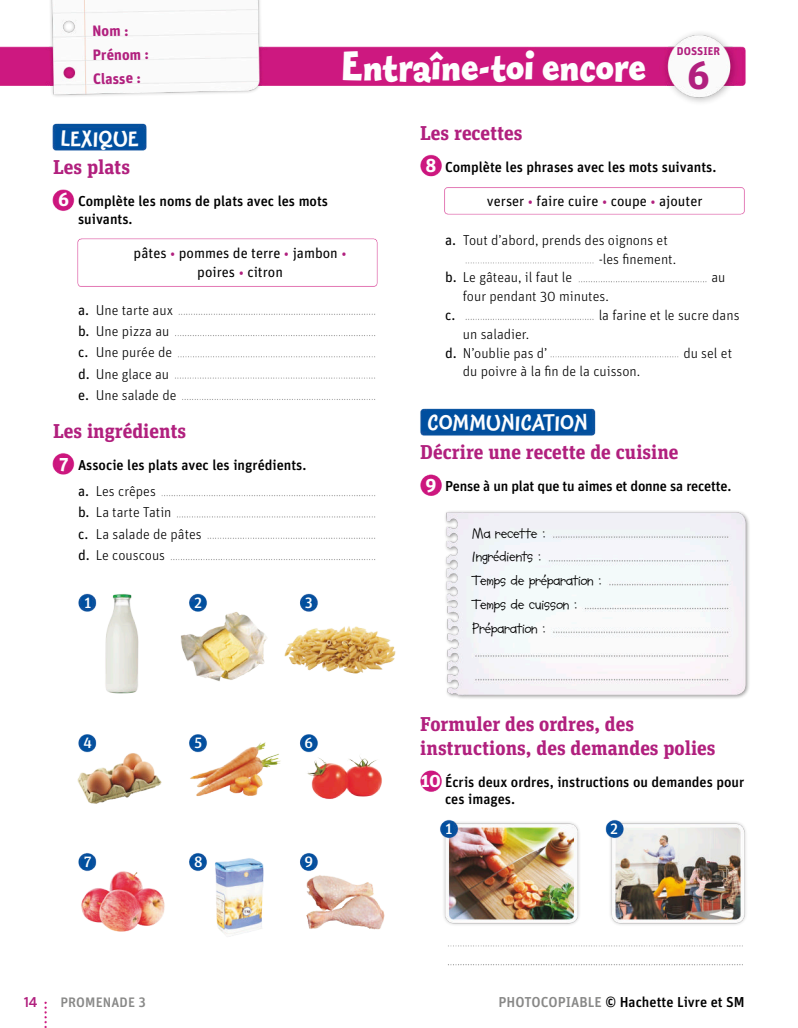
<style>
.page{position:relative;width:798px;height:1028px;background:#fff}
.page>*{position:absolute;margin:0;border:0;box-sizing:border-box;transform-origin:0 0}
.t1{font:800 41.25px "Fontesque Sans Pro";color:#fefefe}
.t2{font:700 21.25px "Fontesque Sans Pro";letter-spacing:.01em;color:#fefefe}
.t3{font:700 20px/23.8px "Unit Slab Pro";color:#b1207e}
.t4{font:15px/23.8px "Soupbone OT";color:#000}
.t5{font:700 15px/23.8px "Unit OT";color:#b1207e}
.t6{font:500 15px "Unit Slab OT";color:#fefefe}
.t7{font:300 14.38px/21.2px "Unit OT";color:#000}
.t8{font:500 14.38px/17.5px "Unit OT";color:#000}
.t9{font:14.38px/18.8px "Unit OT";color:#000;text-align:center}
.t10{font:500 13.75px "Unit OT";letter-spacing:.01em;color:#888887}
.t11{font:500 13.75px "Sero Pro";color:#b1207e}
.t12{font:700 11.25px "Unit OT";letter-spacing:.005em;color:#b1207e}
.s1{font-weight:700;font-size:18.75px;color:#fefefe}
.s2{color:#b1207e}
.s3{font-weight:400}
.s4{font-weight:300}
.s5{color:#888887}
</style>
<div class="page">
<img style="left:0;top:0;width:749px;height:1028px">
<img style="left:444px;top:187px;width:300px;height:28px">
<img style="left:77px;top:239px;width:301px;height:47px">
<p class="t5" style="left:92px;top:19px;width:58px;rotate:-1deg">Nom :<br>Prénom :<br>Classe :</p>
<p class="t12" style="left:676px;top:45px;width:45px">DOSSIER</p>
<h1 class="t1" style="left:341px;top:37px;width:370px">Entraîne-toi encore <sub>6</sub></h1>
<h2 class="t2" style="left:60px;top:124px;width:80px">LEXIQUE</h2>
<h3 class="t3" style="left:53px;top:154px;width:78px">Les plats</h3>
<p class="t8" style="left:78px;top:192px;width:251px;text-indent:-20px"><span class="s1">6</span> Complète les noms de plats avec les mots suivants.</p>
<p class="t9" style="left:134px;top:244px;width:214px">pâtes <span class="s2">•</span> pommes de terre <span class="s2">•</span> jambon <span class="s2">• </span>poires <span class="s2">•</span> citron</p>
<p class="t7" style="left:78px;top:299px;width:100px"><span class="s3">a.</span> Une tarte aux <span class="s3">b.</span> Une pizza au <span class="s3">c.</span> Une purée de <span class="s3">d.</span> Une glace au <span class="s3">e.</span> Une salade de</p>
<h3 class="t3" style="left:53px;top:418px;width:135px">Les ingrédients</h3>
<p class="t8" style="left:78px;top:451px;width:230px;line-height:26.6px;text-indent:-19px"><span class="s1">7</span> Associe les plats avec les ingrédients. <span class="s3">a.</span> <span class="s4">Les crêpes</span></p>
<p class="t7" style="left:78px;top:502px;width:125px"><span class="s3">b.</span> La tarte Tatin<br><span class="s3">c.</span> La salade de pâtes <span class="s3">d.</span> Le couscous</p>
<p class="t6" style="left:84px;top:593px;width:8px">1</p>
<p class="t6" style="left:194px;top:593px;width:9px">2</p>
<p class="t6" style="left:305px;top:593px;width:9px">3</p>
<p class="t6" style="left:83px;top:733px;width:10px">4</p>
<p class="t6" style="left:194px;top:733px;width:9px">5</p>
<p class="t6" style="left:304px;top:733px;width:10px">6</p>
<p class="t6" style="left:84px;top:852px;width:9px">7</p>
<p class="t6" style="left:194px;top:852px;width:10px">8</p>
<p class="t6" style="left:304px;top:852px;width:10px">9</p>
<h3 class="t3" style="left:420px;top:120px;width:104px">Les recettes</h3>
<p class="t8" style="left:425px;top:158px;width:292px"><span class="s1">8</span> Complète les phrases avec les mots suivants.</p>
<p class="t9" style="left:486px;top:192px;width:217px">verser <span class="s2">•</span> faire cuire <span class="s2">•</span> coupe <span class="s2">•</span> ajouter</p>
<p class="t7" style="left:445px;top:229px;width:224px"><span class="s3">a.</span> Tout d’abord, prends des oignons et</p>
<p class="t7" style="left:598px;top:248px;width:79px">-les finement.</p>
<p class="t7" style="left:445px;top:267px;width:129px"><span class="s3">b.</span> Le gâteau, il faut le</p>
<p class="t7" style="left:711px;top:267px;width:16px">au</p>
<p class="t7" style="left:462px;top:286px;width:147px">four pendant 30 minutes.</p>
<p class="t9" style="left:445px;top:306px;width:12px">c.</p>
<p class="t7" style="left:598px;top:304px;width:142px">la farine et le sucre dans</p>
<p class="t7" style="left:445px;top:324px;width:104px;line-height:18.8px;text-align:center">un saladier.<br><span class="s3">d.</span> N’oublie pas d’</p>
<p class="t7" style="left:683px;top:342px;width:50px">du sel et</p>
<p class="t7" style="left:462px;top:361px;width:179px">du poivre à la fin de la cuisson.</p>
<h2 class="t2" style="left:427px;top:409px;width:161px">COMMUNICATION</h2>
<h3 class="t3" style="left:420px;top:439px;width:260px">Décrire une recette de cuisine</h3>
<p class="t8" style="left:425px;top:477px;width:307px"><span class="s1">9</span> Pense à un plat que tu aimes et donne sa recette.</p>
<p class="t4" style="left:472px;top:521px;width:131px">Ma recette :<br>Ingrédients :<br>Temps de préparation :<br>Temps de cuisson :<br>Préparation :</p>
<h3 class="t3" style="left:420px;top:711px;width:297px">Formuler des ordres, des instructions, des demandes polies</h3>
<p class="t8" style="left:445px;top:773px;width:301px;text-indent:-24px"><span class="s1">10</span> Écris deux ordres, instructions ou demandes pour ces images.</p>
<p class="t6" style="left:445px;top:819px;width:8px">1</p>
<p class="t6" style="left:610px;top:819px;width:9px">2</p>
<p class="t11" style="left:24px;top:993px;width:15px">14</p>
<p class="t10" style="left:60px;top:993px;width:18px">Prome</p>
<p class="t10" style="left:103px;top:993px;width:45px">nade 3</p>
<p class="t8" style="left:498px;top:993px;width:248px"><span class="s5">PHOTOCOPIABLE</span> © Hachette Livre et SM</p>
</div>
